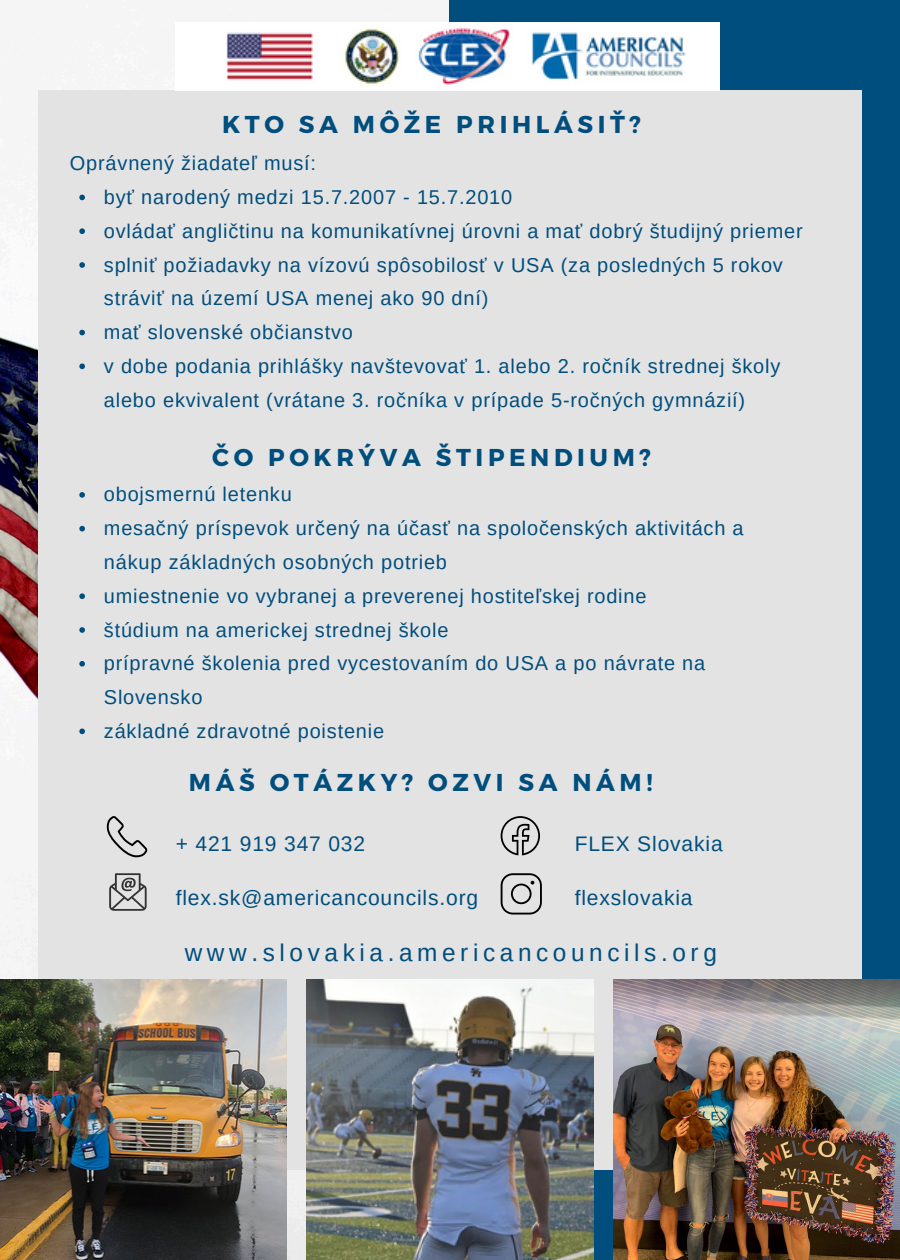
<style>
.page{position:relative;width:900px;height:1260px;background:#004e7d}
.page>*{position:absolute;margin:0;border:0;box-sizing:border-box;transform-origin:0 0}
.t1{font:700 24.5px "Montserrat";letter-spacing:.19em;color:#004e7d}
.t2{font:24.5px "Arimo";letter-spacing:.19em;color:#004e7d}
.t3{font:21px "Arimo";letter-spacing:.04em;color:#004e7d}
.t4{font:20px/33.8px "Arimo";letter-spacing:.04em;color:#004e7d}
</style>
<div class="page">
<img style="left:0;top:0;width:448px;height:1260px">
<div style="left:38px;top:90px;width:823px;height:1080px;background:#e4e3e3"></div>
<img style="left:307px;top:979px;width:286px;height:281px">
<img style="left:613px;top:979px;width:287px;height:281px">
<img style="left:0;top:979px;width:287px;height:281px">
<svg style="left:79px;top:195px;width:6px;height:5px"></svg>
<svg style="left:79px;top:228px;width:6px;height:6px"></svg>
<svg style="left:79px;top:262px;width:6px;height:6px"></svg>
<svg style="left:79px;top:330px;width:6px;height:5px"></svg>
<svg style="left:79px;top:364px;width:6px;height:5px"></svg>
<svg style="left:79px;top:492px;width:6px;height:6px"></svg>
<svg style="left:79px;top:526px;width:6px;height:5px"></svg>
<svg style="left:79px;top:593px;width:6px;height:6px"></svg>
<svg style="left:79px;top:627px;width:6px;height:6px"></svg>
<svg style="left:79px;top:661px;width:6px;height:6px"></svg>
<svg style="left:79px;top:729px;width:6px;height:5px"></svg>
<img style="left:176px;top:22px;width:543px;height:68px">
<svg style="left:501px;top:816px;width:39px;height:39px"></svg>
<svg style="left:501px;top:873px;width:41px;height:42px"></svg>
<svg style="left:107px;top:816px;width:41px;height:41px"></svg>
<svg style="left:109px;top:873px;width:38px;height:38px"></svg>
<h1 class="t1" style="left:222px;top:108px;width:420px">KTO SA MÔŽE PRIHLÁSIŤ?</h1>
<p class="t4" style="left:70px;top:146px;width:248px">Oprávnený žiadateľ musí:</p>
<p class="t4" style="left:104px;top:180px;width:410px">byť narodený medzi 15.7.2007 - 15.7.2010</p>
<p class="t4" style="left:104px;top:214px;width:700px">ovládať angličtinu na komunikatívnej úrovni a mať dobrý študijný priemer</p>
<p class="t4" style="left:104px;top:248px;width:681px">splniť požiadavky na vízovú spôsobilosť v USA (za posledných 5 rokov stráviť na území USA menej ako 90 dní)</p>
<p class="t4" style="left:104px;top:315px;width:250px">mať slovenské občianstvo</p>
<p class="t4" style="left:104px;top:349px;width:678px">v dobe podania prihlášky navštevovať 1. alebo 2. ročník strednej školy alebo ekvivalent (vrátane 3. ročníka v prípade 5-ročných gymnázií)</p>
<p class="t1" style="left:212px;top:441px;width:440px">ČO POKRÝVA ŠTIPENDIUM?</p>
<h1 class="t4" style="left:104px;top:478px;width:189px">obojsmernú letenku</h1>
<p class="t4" style="left:104px;top:511px;width:641px">mesačný príspevok určený na účasť na spoločenských aktivitách a nákup základných osobných potrieb</p>
<p class="t4" style="left:104px;top:579px;width:544px">umiestnenie vo vybranej a preverenej hostiteľskej rodine</p>
<p class="t4" style="left:104px;top:613px;width:346px">štúdium na americkej strednej škole</p>
<p class="t4" style="left:104px;top:647px;width:603px">prípravné školenia pred vycestovaním do USA a po návrate na<br>Slovensko</p>
<p class="t4" style="left:104px;top:714px;width:282px">základné zdravotné poistenie</p>
<p class="t1" style="left:189px;top:766px;width:465px">MÁŠ OTÁZKY? OZVI SA NÁM!</p>
<p class="t3" style="left:176px;top:832px;width:191px">+ 421 919 347 032</p>
<p class="t3" style="left:575px;top:832px;width:150px">FLEX Slovakia</p>
<p class="t3" style="left:575px;top:886px;width:119px">flexslovakia</p>
<p class="t3" style="left:176px;top:886px;width:304px">flex.sk@americancouncils.org</p>
<p class="t2" style="left:185px;top:939px;width:534px">www.slovakia.americancouncils.org</p>
</div>
